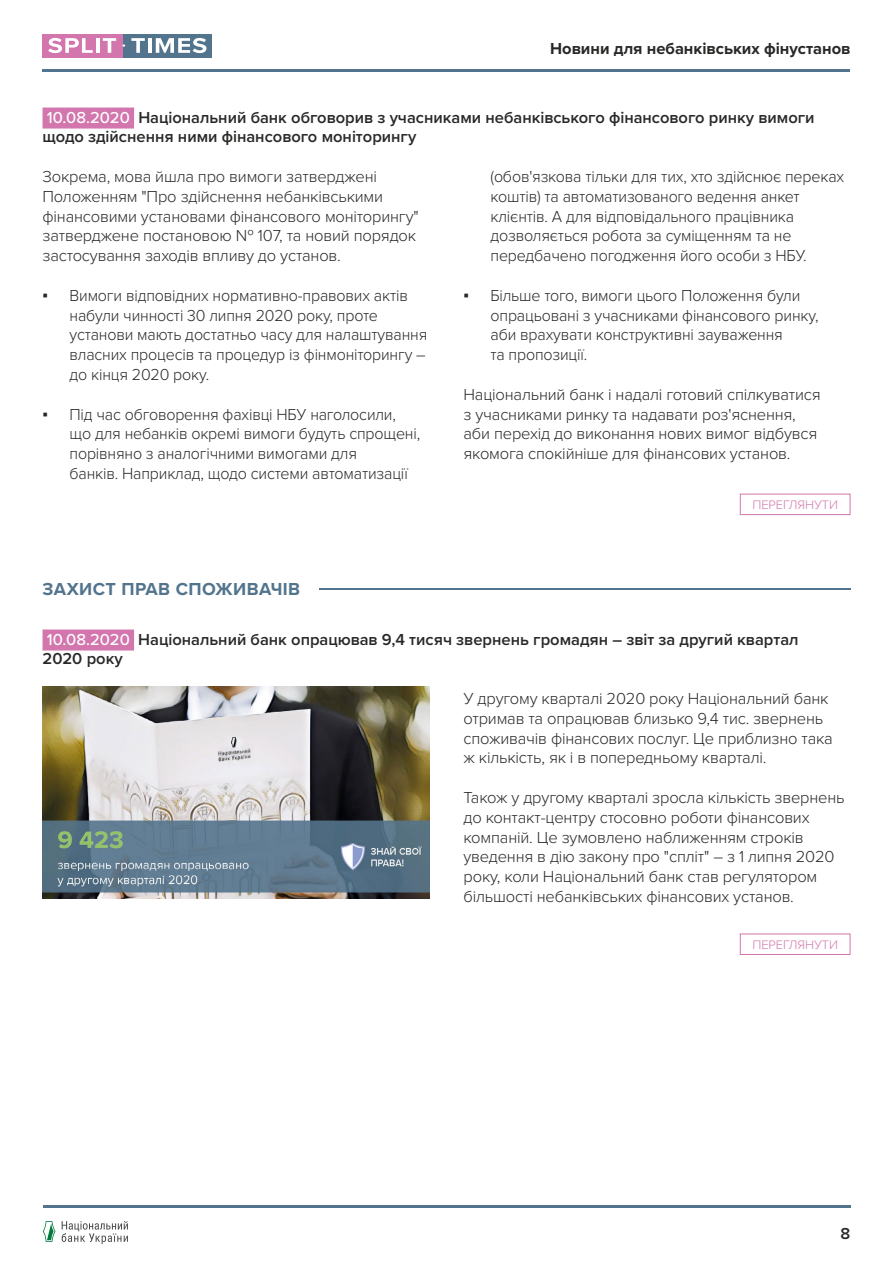
<style>
.page{position:relative;width:893px;height:1263px;background:#fff}
.page>*{position:absolute;margin:0;border:0;box-sizing:border-box;transform-origin:0 0}
.t1{font:700 18px "Proxima Nova";letter-spacing:.025em;color:#52748d}
.t2{font:300 16.5px/19.8px "Proxima Nova";letter-spacing:-.01em;color:#282827}
.t3{font:600 16.5px/19.8px "Proxima Nova";color:#282827}
.t4{font:700 16.5px "Proxima Nova";color:#282827}
.t5{font:300 12.75px "Proxima Nova";color:#d276ad}
.s1{font-weight:500;color:#fff}
.s2{font-family:"Arial Narrow";font-weight:400}
</style>
<div class="page">
<div style="left:43px;top:34px;width:81px;height:23px;background:#d276ad"></div>
<div style="left:124px;top:34px;width:88px;height:23px;background:#52748d"></div>
<svg style="left:48px;top:38px;width:45px;height:15px"></svg>
<hr style="left:96px;top:38px;width:4px;height:15px;background:#fff">
<svg style="left:103px;top:38px;width:13px;height:15px"></svg>
<svg style="left:131px;top:38px;width:14px;height:15px"></svg>
<hr style="left:148px;top:38px;width:4px;height:15px;background:#fff">
<svg style="left:156px;top:38px;width:50px;height:15px"></svg>
<hr style="left:43px;top:70px;width:807px;height:2px;background:#52748d">
<hr style="left:43px;top:1205px;width:808px;height:3px;background:#52748d">
<svg style="left:62px;top:1221px;width:66px;height:23px"></svg>
<svg style="left:43px;top:1221px;width:12px;height:21px"></svg>
<div style="left:43px;top:108px;width:91px;height:21px;background:#d276ad"></div>
<div style="left:740px;top:494px;width:110px;height:21px;border:1px solid #d276ad"></div>
<hr style="left:319px;top:589px;width:531px;height:1px;background:#52748d">
<div style="left:43px;top:629px;width:91px;height:21px;background:#d276ad"></div>
<div style="left:740px;top:933px;width:110px;height:22px;border:1px solid #d276ad"></div>
<img style="left:43px;top:686px;width:386px;height:213px">
<p class="t4" style="left:550px;top:39px;width:302px">Новини для небанківських фінустанов</p>
<p class="t3" style="left:43px;top:108px;width:774px"><span class="s1">10.08.2020</span> Національний банк обговорив з учасниками небанківського фінансового ринку вимоги щодо здійснення ними фінансового моніторингу</p>
<p class="t2" style="left:43px;top:167px;width:378px">Зокрема, мова йшла про вимоги затверджені Положенням "Про здійснення небанківськими фінансовими установами фінансового моніторингу" затверджене постановою № 107, та новий порядок застосування заходів впливу до установ.</p>
<p class="t2" style="left:70px;top:286px;width:359px;text-indent:-27px"><span class="s2">▪</span> Вимоги відповідних нормативно-правових актів набули чинності 30 липня 2020 року, проте установи мають достатньо часу для налаштування власних процесів та процедур із фінмоніторингу – до кінця 2020 року.</p>
<p class="t2" style="left:70px;top:404px;width:352px;text-indent:-27px"><span class="s2">▪</span> Під час обговорення фахівці НБУ наголосили, що для небанків окремі вимоги будуть спрощені, порівняно з аналогічними вимогами для<br>банків. Наприклад, щодо системи автоматизації</p>
<p class="t2" style="left:490px;top:167px;width:355px">(обов'язкова тільки для тих, хто здійснює переках коштів) та автоматизованого ведення анкет клієнтів. А для відповідального працівника дозволяється робота за суміщенням та не передбачено погодження його особи з НБУ.</p>
<p class="t2" style="left:490px;top:286px;width:330px;text-indent:-27px"><span class="s2">▪</span> Більше того, вимоги цього Положення були опрацьовані з учасниками фінансового ринку, аби врахувати конструктивні зауваження<br>та пропозиції.</p>
<p class="t2" style="left:463px;top:385px;width:359px">Національний банк і надалі готовий спілкуватися з учасниками ринку та надавати роз'яснення, аби перехід до виконання нових вимог відбувся якомога спокійніше для фінансових установ.</p>
<p class="t5" style="left:752px;top:497px;width:87px">ПЕРЕГЛЯНУТИ</p>
<p class="t1" style="left:43px;top:579px;width:259px">ЗАХИСТ ПРАВ СПОЖИВАЧІВ</p>
<p class="t3" style="left:43px;top:629px;width:757px"><span class="s1">10.08.2020</span> Національний банк опрацював 9,4 тисяч звернень громадян – звіт за другий квартал<br>2020 року</p>
<p class="t2" style="left:463px;top:689px;width:371px">У другому кварталі 2020 року Національний банк отримав та опрацював близько 9,4 тис. звернень споживачів фінансових послуг. Це приблизно така ж кількість, як і в попередньому кварталі.</p>
<p class="t2" style="left:463px;top:788px;width:383px">Також у другому кварталі зросла кількість звернень до контакт-центру стосовно роботи фінансових компаній. Це зумовлено наближенням строків уведення в дію закону про "спліт" – з 1 липня 2020 року, коли Національний банк став регулятором більшості небанківських фінансових установ.</p>
<p class="t5" style="left:752px;top:937px;width:87px">ПЕРЕГЛЯНУТИ</p>
<p class="t3" style="left:841px;top:1224px;width:11px">8</p>
</div>
